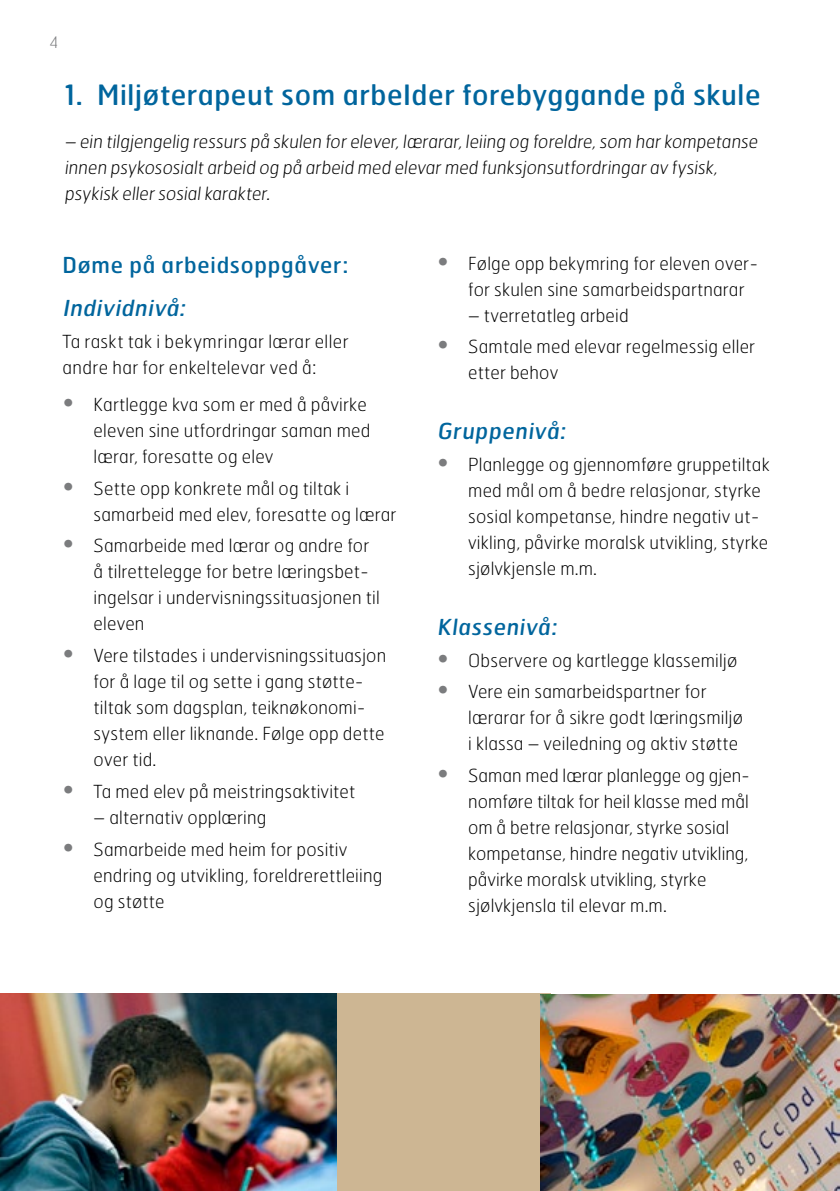
<style>
.page{position:relative;width:840px;height:1191px;background:#fff}
.page>*{position:absolute;margin:0;border:0;box-sizing:border-box;transform-origin:0 0}
.t1{font:28px "Hermes";letter-spacing:.02em;color:#00659d}
.t2{font:22px "Hermes";letter-spacing:.035em;color:#00659d}
.t3{font:italic 22px "Hermes";color:#00659d}
.t4{font:100 18px/26px "Hermes";letter-spacing:.01em;color:#000}
.t5{font:100 16px "Hermes";color:#7b7c7e}
.s1{font-size:26px;color:#7b7c7e}
</style>
<div class="page">
<img style="left:0;top:993px;width:336px;height:198px">
<div style="left:336px;top:993px;width:214px;height:198px;background:#cdb693"></div>
<img style="left:540px;top:994px;width:298px;height:197px">
<p class="t5" style="left:49px;top:32px;width:11px">4</p>
<h1 class="t1" style="left:64px;top:77px;width:697px">1. Miljøterapeut som arbeIder forebyggande på skule</h1>
<p class="t4" style="left:64px;top:128px;width:697px">– ein tilgjengelig ressurs på skulen for elever,lærarar,leiing og foreldre,som har kompetanse innen psykososialt arbeid og på arbeid med elevar med funksjonsutfordringar av fysisk, psykisk eller sosialkarakter.</p>
<p class="t2" style="left:62px;top:251px;width:287px">Døme på arbeidsoppgåver:</p>
<p class="t3" style="left:62px;top:294px;width:128px">Individnivå:</p>
<p class="t4" style="left:62px;top:328px;width:287px">Ta raskt tak i bekymringar lærar eller andre har for enkeltelevar ved å:</p>
<p class="t4" style="left:94px;top:391px;width:278px;text-indent:-31px"><span class="s1">•</span> Kartlegge kva som er med å påvirke eleven sine utfordringar saman med lærar, foresatte og elev</p>
<p class="t4" style="left:94px;top:475px;width:304px;text-indent:-31px"><span class="s1">•</span> Sette opp konkrete mål og tiltak i samarbeid med elev, foresatte og lærar</p>
<p class="t4" style="left:94px;top:532px;width:287px;text-indent:-31px"><span class="s1">•</span> Samarbeide med lærar og andre for å tilrettelegge for betre læringsbet&shy;ingelsar i undervisningssituasjonen til eleven</p>
<p class="t4" style="left:94px;top:642px;width:294px;text-indent:-31px"><span class="s1">•</span> Vere tilstades i undervisningssituasjon for å lage til og sette i gang støtte&shy;tiltak som dagsplan, teiknøkonomi&shy;system eller liknande. Følge opp dette over tid.</p>
<p class="t4" style="left:62px;top:778px;width:294px"><span class="s1">•</span> Ta med elev på meistringsaktivitet</p>
<p class="t4" style="left:94px;top:804px;width:174px">– alternativ opplæring</p>
<p class="t4" style="left:94px;top:835px;width:290px;text-indent:-31px"><span class="s1">•</span> Samarbeide med heim for positiv endring og utvikling, foreldrerettleiing og støtte</p>
<p class="t4" style="left:468px;top:249px;width:291px;text-indent:-31px"><span class="s1">•</span> Følge opp bekymring for eleven over&shy;for skulen sine samarbeidspartnarar</p>
<p class="t4" style="left:468px;top:301px;width:162px">– tverretatleg arbeid</p>
<p class="t4" style="left:468px;top:333px;width:288px;text-indent:-31px"><span class="s1">•</span> Samtale med elevar regelmessig eller etter behov</p>
<p class="t2" style="left:437px;top:417px;width:133px">Gruppenivå:</p>
<p class="t4" style="left:468px;top:451px;width:303px;text-indent:-31px"><span class="s1">•</span> Planlegge og gjennomføre gruppetiltak med mål om å bedre relasjonar, styrke sosial kompetanse, hindre negativ ut&shy;vikling, påvirke moralsk utvikling, styrke sjølvkjensle m.m.</p>
<p class="t2" style="left:437px;top:613px;width:124px">Klassenivå:</p>
<p class="t4" style="left:437px;top:647px;width:301px"><span class="s1">•</span> Observere og kartlegge klassemiljø</p>
<p class="t4" style="left:468px;top:678px;width:276px;text-indent:-31px"><span class="s1">•</span> Vere ein samarbeidspartner for lærarar for å sikre godt læringsmiljø i klassa – veiledning og aktiv støtte</p>
<p class="t4" style="left:468px;top:762px;width:283px;text-indent:-31px"><span class="s1">•</span> Saman med lærar planlegge og gjen&shy;nomføre tiltak for heil klasse med mål om å betre relasjonar, styrke sosial kompetanse, hindre negativ utvikling, påvirke moralsk utvikling, styrke sjølvkjensla til elevar m.m.</p>
</div>
